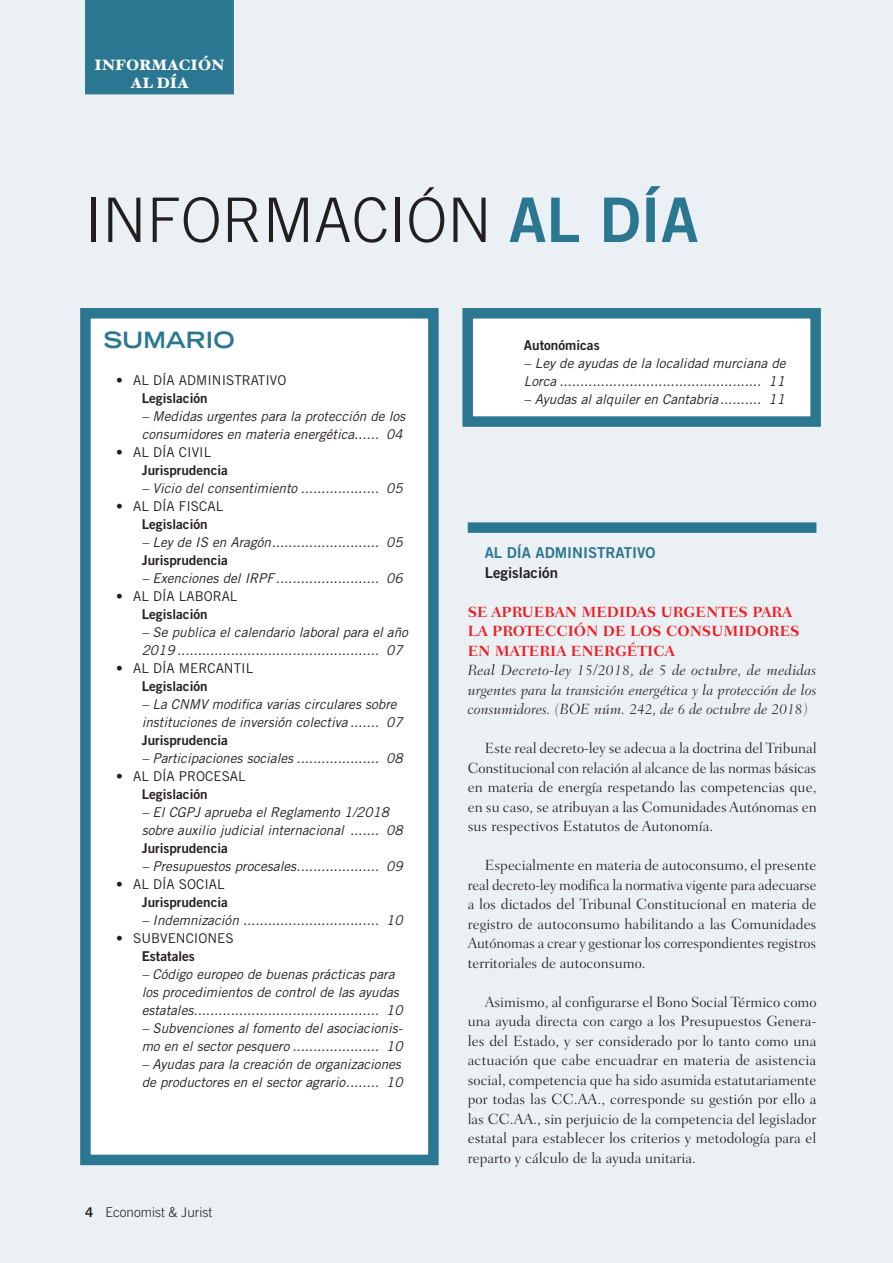
<style>
.page{position:relative;width:893px;height:1263px;background:#ebf0f4}
.page>*{position:absolute;margin:0;border:0;box-sizing:border-box;transform-origin:0 0}
.t1{font:300 61.5px "Trade Gothic LT Std";color:#231f20}
.t2{font:700 expanded 22.5px "Trade Gothic LT Std";color:#2b7792}
.t3{font:300 15px/19.5px "Fairfield LT Std";color:#231f20;text-align:justify}
.t4{font:italic 300 15px/19.5px "Fairfield LT Std";color:#231f20;text-align:justify}
.t5{font:700 15px/19.5px "Fairfield LT Std";color:#ee1d23}
.t6{font:15px "Trade Gothic LT Std Bd 2";color:#2b7792}
.t7{font:900 15px/18px "Hoefler Text";color:#fff;text-align:center}
.t8{font:15px "Trade Gothic LT Std Bd 2";color:#231f20}
.t9{font:italic 13.5px/18px "Trade Gothic LT Std";color:#231f20}
.t10{font:13.5px "Trade Gothic LT Std Bd 2";color:#231f20}
.t11{font:13.5px "Trade Gothic LT Std";color:#231f20}
.t12{font:300 13.5px "Trade Gothic LT Std";color:#231f20}
.s1{font-family:"Trade Gothic LT Std Bd 2";font-weight:400;color:#2b7792}
.s2{font-family:"Trade Gothic LT Std Bd 2";font-weight:400}
</style>
<div class="page">
<div style="left:85px;top:0;width:149px;height:94px;background:#2b7792"></div>
<div style="left:468px;top:522px;width:348px;height:11px;background:#2b7792"></div>
<div style="left:85px;top:313px;width:348px;height:847px;background:#fff"></div>
<div style="left:80px;top:308px;width:359px;height:857px;border:10px solid #2b7792"></div>
<div style="left:468px;top:313px;width:348px;height:109px;background:#fff"></div>
<div style="left:462px;top:308px;width:359px;height:119px;border:10px solid #2b7792"></div>
<p class="t7" style="left:95px;top:56px;width:131px">INFORMACIÓN<br>AL DÍA</p>
<h1 class="t1" style="left:85px;top:184px;width:615px">INFORMACIÓN <span class="s1">AL DÍA</span></h1>
<h2 class="t2" style="left:103px;top:325px;width:133px">SUMARIO</h2>
<p class="t11" style="left:116px;top:372px;width:172px">• AL DÍA ADMINISTRATIVO</p>
<p class="t10" style="left:142px;top:390px;width:68px">Legislación</p>
<p class="t9" style="left:142px;top:408px;width:265px">– Medidas urgentes para la protección de los consumidores en materia energética...... 04</p>
<p class="t11" style="left:116px;top:444px;width:96px">• AL DÍA CIVIL</p>
<p class="t10" style="left:142px;top:462px;width:88px">Jurisprudencia</p>
<p class="t9" style="left:142px;top:480px;width:262px">– Vicio del consentimiento ................... 05</p>
<p class="t11" style="left:116px;top:498px;width:108px">• AL DÍA FISCAL</p>
<p class="t10" style="left:142px;top:516px;width:68px">Legislación</p>
<p class="t9" style="left:142px;top:534px;width:262px">– Ley de IS en Aragón.......................... 05</p>
<p class="t10" style="left:142px;top:552px;width:88px">Jurisprudencia</p>
<p class="t9" style="left:142px;top:570px;width:262px">– Exenciones del IRPF ......................... 06</p>
<p class="t11" style="left:116px;top:588px;width:123px">• AL DÍA LABORAL</p>
<p class="t10" style="left:142px;top:606px;width:68px">Legislación</p>
<p class="t9" style="left:142px;top:624px;width:268px">– Se publica el calendario laboral para el año<br>2019 ................................................. 07</p>
<p class="t11" style="left:116px;top:660px;width:138px">• AL DÍA MERCANTIL</p>
<p class="t10" style="left:142px;top:678px;width:68px">Legislación</p>
<p class="t9" style="left:142px;top:696px;width:262px">– La CNMV modifica varias circulares sobre instituciones de inversión colectiva ....... 07</p>
<p class="t10" style="left:142px;top:732px;width:88px">Jurisprudencia</p>
<p class="t9" style="left:142px;top:750px;width:262px">– Participaciones sociales .................... 08</p>
<p class="t11" style="left:116px;top:768px;width:131px">• AL DÍA PROCESAL</p>
<p class="t10" style="left:142px;top:786px;width:68px">Legislación</p>
<p class="t9" style="left:142px;top:804px;width:262px">– El CGPJ aprueba el Reglamento 1/2018 sobre auxilio judicial internacional ....... 08</p>
<p class="t10" style="left:142px;top:840px;width:88px">Jurisprudencia</p>
<p class="t9" style="left:142px;top:858px;width:262px">– Presupuestos procesales.................... 09</p>
<p class="t11" style="left:116px;top:876px;width:110px">• AL DÍA SOCIAL</p>
<p class="t10" style="left:142px;top:894px;width:88px">Jurisprudencia</p>
<p class="t9" style="left:142px;top:912px;width:262px">– Indemnización ................................. 10</p>
<p class="t11" style="left:116px;top:930px;width:119px">• SUBVENCIONES</p>
<p class="t10" style="left:142px;top:948px;width:55px">Estatales</p>
<p class="t9" style="left:142px;top:966px;width:262px">– Código europeo de buenas prácticas para los procedimientos de control de las ayudas estatales............................................. 10</p>
<p class="t9" style="left:142px;top:1020px;width:262px">– Subvenciones al fomento del asociacionis&shy;mo en el sector pesquero ..................... 10</p>
<p class="t9" style="left:142px;top:1056px;width:262px">– Ayudas para la creación de organizaciones de productores en el sector agrario........ 10</p>
<p class="t12" style="left:85px;top:1204px;width:129px"><span class="s2">4</span> Economist &amp; Jurist</p>
<p class="t10" style="left:524px;top:336px;width:77px">Autonómicas</p>
<p class="t9" style="left:524px;top:354px;width:263px">– Ley de ayudas de la localidad murciana de<br>Lorca ................................................. 11</p>
<p class="t9" style="left:524px;top:390px;width:262px">– Ayudas al alquiler en Cantabria.......... 11</p>
<p class="t6" style="left:485px;top:544px;width:172px">AL DÍA ADMINISTRATIVO</p>
<p class="t8" style="left:485px;top:563px;width:75px">Legislación</p>
<p class="t5" style="left:468px;top:602px;width:333px">SE APRUEBAN MEDIDAS URGENTES PARA<br>LA PROTECCIÓN DE LOS CONSUMIDORES<br>EN MATERIA ENERGÉTICA</p>
<p class="t4" style="left:468px;top:661px;width:350px">Real Decreto-ley 15/2018, de 5 de octubre, de medidas urgentes para la transición energética y la protección de los consumidores. (BOE núm. 242, de 6 de octubre de 2018)</p>
<p class="t3" style="left:468px;top:739px;width:350px;text-indent:17px">Este real decreto-ley se adecua a la doctrina del Tribunal Constitucional con relación al alcance de las normas básicas en materia de energía respetando las competencias que, en su caso, se atribuyan a las Comunidades Autónomas en sus respectivos Estatutos de Autonomía.</p>
<p class="t3" style="left:468px;top:856px;width:350px;text-indent:17px">Especialmente en materia de autoconsumo, el presente real decreto-ley modifica la normativa vigente para adecuarse a los dictados del Tribunal Constitucional en materia de registro de autoconsumo habilitando a las Comunidades Autónomas a crear y gestionar los correspondientes registros territoriales de autoconsumo.</p>
<p class="t3" style="left:468px;top:992px;width:350px;text-indent:17px">Asimismo, al configurarse el Bono Social Térmico como una ayuda directa con cargo a los Presupuestos Genera&shy;les del Estado, y ser considerado por lo tanto como una actuación que cabe encuadrar en materia de asistencia social, competencia que ha sido asumida estatutariamente por todas las CC.AA., corresponde su gestión por ello a las CC.AA., sin perjuicio de la competencia del legislador estatal para establecer los criterios y metodología para el reparto y cálculo de la ayuda unitaria.</p>
</div>
